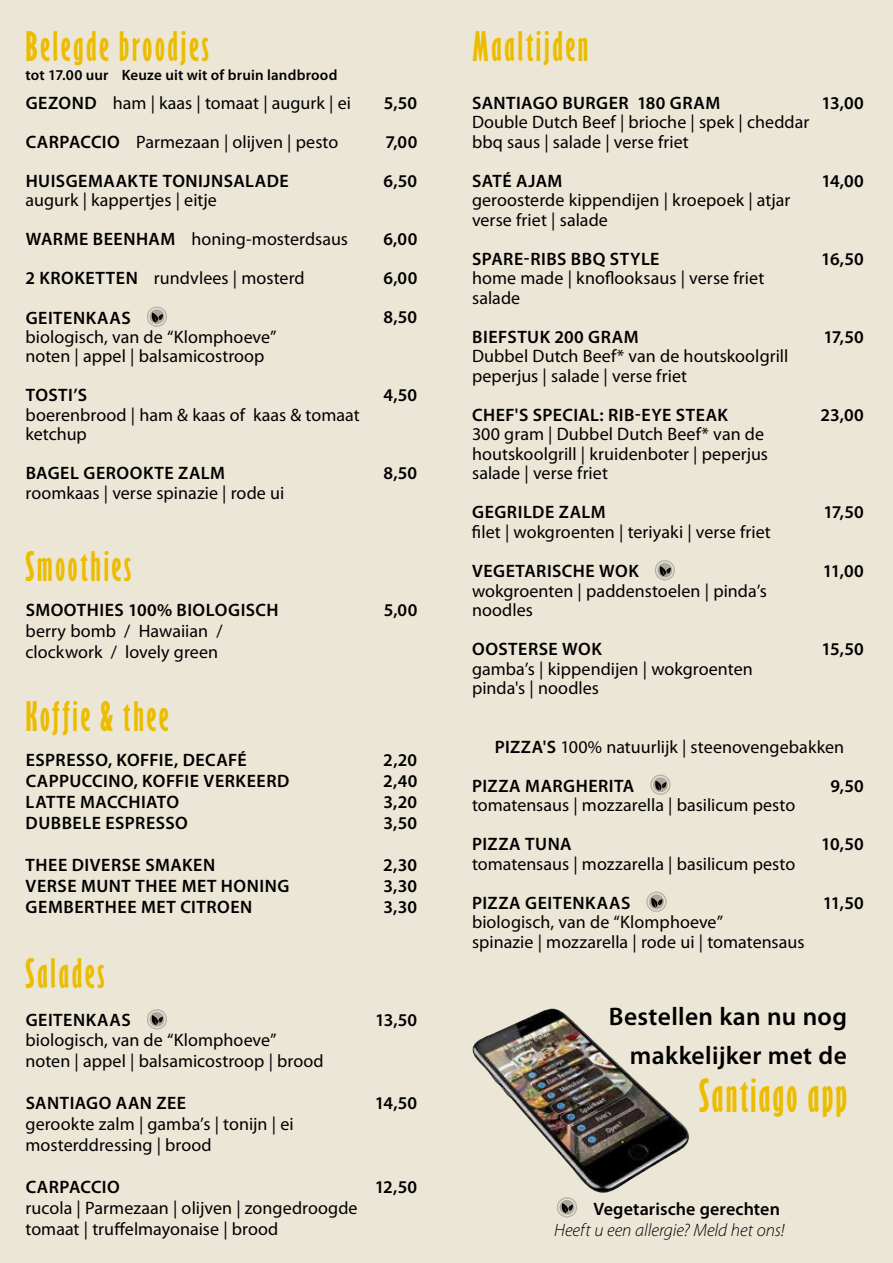
<style>
.page{position:relative;width:893px;height:1263px;background:#ebe6d6}
.page>*{position:absolute;margin:0;border:0;box-sizing:border-box;transform-origin:0 0}
.t1{font:42px "Gill Sans Std Bold Extra Cond";letter-spacing:.055em;color:#ebbc00}
.t2{font:37.5px "Gill Sans Std Bold Extra Cond";letter-spacing:.07em;color:#ebbc00}
.t3{font:600 25.5px/39px "Myriad Pro";letter-spacing:.015em;color:#000;text-align:right}
.t4{font:18px/19.5px "Myriad Pro";letter-spacing:.005em;color:#000}
.t5{font:600 18px "Myriad Pro";letter-spacing:.025em;color:#000}
.t6{font:italic 300 18px "Myriad Pro";color:#000}
.t7{font:600 18px "Myriad Pro";letter-spacing:.005em;color:#000}
.t8{font:600 15px "Myriad Pro";letter-spacing:.015em;color:#000}
.s1{font-weight:600}
</style>
<div class="page">
<img style="left:472px;top:1008px;width:218px;height:185px">
<svg style="left:147px;top:307px;width:20px;height:20px"></svg>
<svg style="left:655px;top:560px;width:20px;height:20px"></svg>
<svg style="left:650px;top:775px;width:20px;height:20px"></svg>
<svg style="left:646px;top:892px;width:20px;height:20px"></svg>
<svg style="left:147px;top:1009px;width:20px;height:20px"></svg>
<svg style="left:557px;top:1197px;width:20px;height:20px"></svg>
<h2 class="t2" style="left:26px;top:23px;width:185px">Belegde broodjes</h2>
<h2 class="t2" style="left:472px;top:23px;width:118px">Maaltijden</h2>
<p class="t4" style="left:26px;top:93px;width:327px"><span class="s1">GEZOND</span> ham | kaas | tomaat | augurk | ei</p>
<p class="t5" style="left:384px;top:91px;width:35px">5,50</p>
<p class="t4" style="left:26px;top:132px;width:314px"><span class="s1">CARPACCIO</span> Parmezaan | olijven | pesto</p>
<p class="t5" style="left:385px;top:130px;width:33px">7,00</p>
<p class="t5" style="left:26px;top:169px;width:265px">HUISGEMAAKTE TONIJNSALADE</p>
<p class="t5" style="left:383px;top:169px;width:35px">6,50</p>
<p class="t4" style="left:25px;top:181px;width:324px;line-height:39px">augurk | kappertjes | eitje<br><span class="s1">WARME BEENHAM</span> honing-mosterdsaus</p>
<p class="t8" style="left:26px;top:66px;width:313px">tot 17.00 uur Keuze uit wit of bruin landbrood</p>
<p class="t5" style="left:472px;top:91px;width:250px">SANTIAGO BURGER 180 GRAM</p>
<p class="t5" style="left:822px;top:91px;width:44px">13,00</p>
<p class="t4" style="left:472px;top:112px;width:339px">Double Dutch Beef | brioche | spek | cheddar bbq saus | salade | verse friet</p>
<p class="t5" style="left:472px;top:169px;width:92px">SATÉ AJAM</p>
<p class="t5" style="left:821px;top:169px;width:44px">14,00</p>
<p class="t4" style="left:472px;top:190px;width:320px">geroosterde kippendijen | kroepoek | atjar verse friet | salade</p>
<p class="t5" style="left:472px;top:247px;width:189px">SPARE-RIBS BBQ STYLE</p>
<p class="t5" style="left:821px;top:247px;width:44px">16,50</p>
<p class="t4" style="left:472px;top:268px;width:294px">home made | knoflooksaus | verse friet salade</p>
<p class="t5" style="left:472px;top:325px;width:168px">BIEFSTUK 200 GRAM</p>
<p class="t5" style="left:823px;top:325px;width:42px">17,50</p>
<p class="t4" style="left:472px;top:346px;width:318px">Dubbel Dutch Beef* van de houtskoolgrill peperjus | salade | verse friet</p>
<p class="t5" style="left:472px;top:403px;width:257px">CHEF'S SPECIAL: RIB-EYE STEAK</p>
<p class="t5" style="left:820px;top:403px;width:45px">23,00</p>
<p class="t4" style="left:472px;top:424px;width:298px">300 gram | Dubbel Dutch Beef* van de houtskoolgrill | kruidenboter | peperjus salade | verse friet</p>
<p class="t5" style="left:472px;top:501px;width:135px">GEGRILDE ZALM</p>
<p class="t5" style="left:823px;top:501px;width:42px">17,50</p>
<p class="t4" style="left:472px;top:522px;width:300px">filet | wokgroenten | teriyaki | verse friet</p>
<p class="t5" style="left:472px;top:559px;width:168px">VEGETARISCHE WOK</p>
<p class="t5" style="left:823px;top:559px;width:42px">11,00</p>
<p class="t4" style="left:472px;top:580px;width:296px">wokgroenten | paddenstoelen | pinda’s noodles</p>
<p class="t5" style="left:472px;top:637px;width:131px">OOSTERSE WOK</p>
<p class="t5" style="left:822px;top:637px;width:44px">15,50</p>
<p class="t4" style="left:472px;top:658px;width:282px">gamba’s | kippendijen | wokgroenten pinda's | noodles</p>
<p class="t5" style="left:383px;top:228px;width:35px">6,00</p>
<p class="t4" style="left:25px;top:268px;width:281px"><span class="s1">2 KROKETTEN</span> rundvlees | mosterd</p>
<p class="t5" style="left:383px;top:267px;width:35px">6,00</p>
<p class="t5" style="left:26px;top:306px;width:107px">GEITENKAAS</p>
<p class="t5" style="left:383px;top:306px;width:35px">8,50</p>
<p class="t4" style="left:26px;top:327px;width:253px">biologisch, van de “Klomphoeve” noten | appel | balsamicostroop</p>
<p class="t5" style="left:26px;top:384px;width:63px">TOSTI’S</p>
<p class="t5" style="left:384px;top:384px;width:35px">4,50</p>
<p class="t4" style="left:26px;top:405px;width:336px">boerenbrood | ham &amp; kaas of kaas &amp; tomaat ketchup</p>
<p class="t5" style="left:26px;top:462px;width:201px">BAGEL GEROOKTE ZALM</p>
<p class="t5" style="left:383px;top:462px;width:35px">8,50</p>
<p class="t4" style="left:26px;top:483px;width:260px">roomkaas | verse spinazie | rode ui</p>
<h2 class="t2" style="left:26px;top:543px;width:107px">Smoothies</h2>
<p class="t5" style="left:26px;top:598px;width:254px">SMOOTHIES 100% BIOLOGISCH</p>
<p class="t5" style="left:384px;top:598px;width:35px">5,00</p>
<p class="t4" style="left:26px;top:620px;width:199px;line-height:21px">berry bomb / Hawaiian / clockwork / lovely green</p>
<h2 class="t2" style="left:26px;top:694px;width:145px">Koffie &amp; thee</h2>
<p class="t5" style="left:26px;top:748px;width:223px">ESPRESSO, KOFFIE, DECAFÉ</p>
<p class="t5" style="left:383px;top:748px;width:35px">2,20</p>
<p class="t5" style="left:26px;top:769px;width:265px">CAPPUCCINO, KOFFIE VERKEERD</p>
<p class="t5" style="left:383px;top:769px;width:36px">2,40</p>
<p class="t5" style="left:26px;top:790px;width:155px">LATTE MACCHIATO</p>
<p class="t5" style="left:384px;top:790px;width:35px">3,20</p>
<p class="t5" style="left:26px;top:811px;width:164px">DUBBELE ESPRESSO</p>
<p class="t5" style="left:384px;top:811px;width:35px">3,50</p>
<p class="t5" style="left:26px;top:853px;width:191px">THEE DIVERSE SMAKEN</p>
<p class="t5" style="left:383px;top:853px;width:35px">2,30</p>
<p class="t5" style="left:26px;top:874px;width:265px">VERSE MUNT THEE MET HONING</p>
<p class="t5" style="left:384px;top:874px;width:35px">3,30</p>
<p class="t5" style="left:26px;top:895px;width:228px">GEMBERTHEE MET CITROEN</p>
<p class="t5" style="left:384px;top:895px;width:35px">3,30</p>
<p class="t4" style="left:472px;top:727px;width:373px;line-height:39px;text-indent:23px"><span class="s1">PIZZA'S</span> 100% natuurlijk | steenovengebakken<br><span class="s1">PIZZA MARGHERITA</span></p>
<p class="t5" style="left:831px;top:774px;width:35px">9,50</p>
<p class="t4" style="left:472px;top:795px;width:325px">tomatensaus | mozzarella | basilicum pesto</p>
<p class="t5" style="left:472px;top:832px;width:101px">PIZZA TUNA</p>
<p class="t5" style="left:821px;top:832px;width:44px">10,50</p>
<p class="t4" style="left:472px;top:853px;width:325px">tomatensaus | mozzarella | basilicum pesto</p>
<p class="t5" style="left:472px;top:891px;width:160px">PIZZA GEITENKAAS</p>
<p class="t5" style="left:823px;top:891px;width:42px">11,50</p>
<p class="t4" style="left:472px;top:912px;width:334px">biologisch, van de “Klomphoeve”<br>spinazie | mozzarella | rode ui | tomatensaus</p>
<h2 class="t2" style="left:26px;top:950px;width:81px">Salades</h2>
<p class="t5" style="left:26px;top:1008px;width:107px">GEITENKAAS</p>
<p class="t5" style="left:375px;top:1008px;width:44px">13,50</p>
<p class="t4" style="left:26px;top:1029px;width:300px;line-height:21px">biologisch, van de “Klomphoeve” noten | appel | balsamicostroop | brood</p>
<p class="t5" style="left:26px;top:1091px;width:162px">SANTIAGO AAN ZEE</p>
<p class="t5" style="left:375px;top:1091px;width:44px">14,50</p>
<p class="t4" style="left:25px;top:1113px;width:270px;line-height:21px">gerookte zalm | gamba’s | tonijn | ei mosterddressing | brood</p>
<p class="t5" style="left:26px;top:1175px;width:96px">CARPACCIO</p>
<p class="t5" style="left:375px;top:1175px;width:44px">12,50</p>
<p class="t4" style="left:25px;top:1197px;width:334px;line-height:21px">rucola | Parmezaan | olijven | zongedroogde tomaat | truffelmayonaise | brood</p>
<p class="t7" style="left:594px;top:1197px;width:188px">Vegetarische gerechten</p>
<h3 class="t3" style="left:609px;top:996px;width:240px">Bestellen kan nu nog makkelijker met de</h3>
<h1 class="t1" style="left:699px;top:1070px;width:149px">Santiago app</h1>
<p class="t6" style="left:554px;top:1220px;width:232px">Heeft u een allergie? Meld het ons!</p>
</div>
